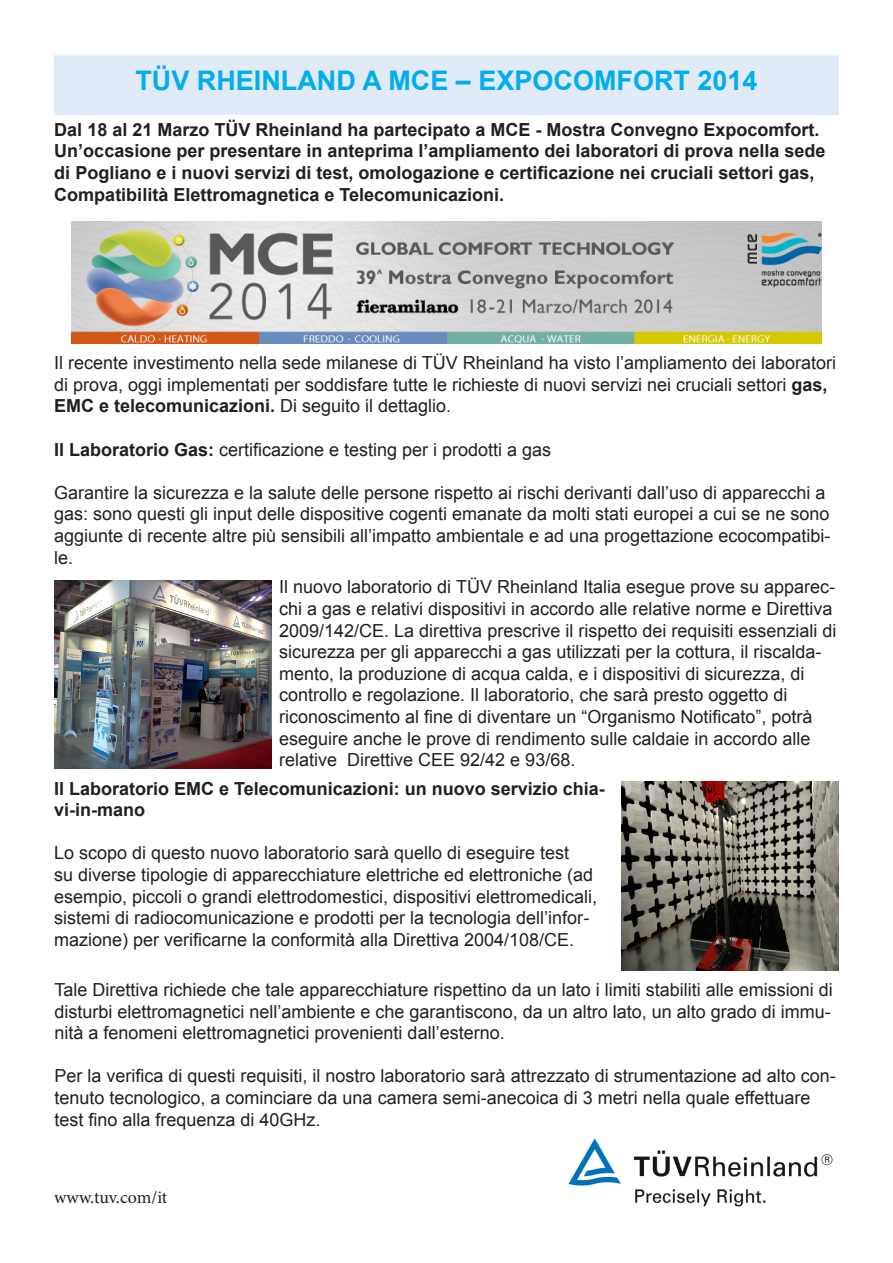
<style>
.page{position:relative;width:893px;height:1263px;background:#fff}
.page>*{position:absolute;margin:0;border:0;box-sizing:border-box;transform-origin:0 0}
.t1{font:700 27px "Arial";color:#00aeef}
.t2{font:18px/21.6px "Arial";color:#231f20}
.t3{font:700 18px/21.6px "Arial";color:#231f20}
.t4{font:18px "Minion Pro";letter-spacing:-.005em;color:#231f20}
.s1{font-weight:700}
</style>
<div class="page">
<img style="left:54px;top:580px;width:218px;height:189px">
<img style="left:568px;top:1138px;width:265px;height:69px">
<img style="left:621px;top:781px;width:218px;height:189px">
<img style="left:71px;top:221px;width:751px;height:122px">
<p class="t1" style="left:135px;top:62px;width:624px">TÜV RHEINLAND A MCE – EXPOCOMFORT 2014</p>
<p class="t3" style="left:54px;top:119px;width:773px">Dal 18 al 21 Marzo TÜV Rheinland ha partecipato a MCE - Mostra Convegno Expocomfort.<br>Un’occasione per presentare in anteprima l’ampliamento dei laboratori di prova nella sede di Pogliano e i nuovi servizi di test, omologazione e certificazione nei cruciali settori gas, Compatibilità Elettromagnetica e Telecomunicazioni.</p>
<p class="t2" style="left:54px;top:352px;width:784px">Il recente investimento nella sede milanese di TÜV Rheinland ha visto l’ampliamento dei laboratori di prova, oggi implementati per soddisfare tutte le richieste di nuovi servizi nei cruciali settori <span class="s1">gas,<br>EMC e telecomunicazioni.</span> Di seguito il dettaglio.</p>
<p class="t2" style="left:54px;top:439px;width:499px"><span class="s1">Il Laboratorio Gas:</span> certificazione e testing per i prodotti a gas</p>
<p class="t2" style="left:54px;top:482px;width:778px">Garantire la sicurezza e la salute delle persone rispetto ai rischi derivanti dall’uso di apparecchi a gas: sono questi gli input delle dispositive cogenti emanate da molti stati europei a cui se ne sono aggiunte di recente altre più sensibili all’impatto ambientale e ad una progettazione ecocompatibi&shy;le.</p>
<p class="t2" style="left:279px;top:576px;width:559px">Il nuovo laboratorio di TÜV Rheinland Italia esegue prove su apparec&shy;chi a gas e relativi dispositivi in accordo alle relative norme e Direttiva 2009/142/CE. La direttiva prescrive il rispetto dei requisiti essenziali di sicurezza per gli apparecchi a gas utilizzati per la cottura, il riscalda&shy;mento, la produzione di acqua calda, e i dispositivi di sicurezza, di controllo e regolazione. Il laboratorio, che sarà presto oggetto di riconoscimento al fine di diventare un “Organismo Notificato”, potrà eseguire anche le prove di rendimento sulle caldaie in accordo alle relative Direttive CEE 92/42 e 93/68.</p>
<p class="t3" style="left:54px;top:778px;width:552px">Il Laboratorio EMC e Telecomunicazioni: un nuovo servizio chia&shy;vi-in-mano</p>
<p class="t2" style="left:54px;top:842px;width:545px">Lo scopo di questo nuovo laboratorio sarà quello di eseguire test<br>su diverse tipologie di apparecchiature elettriche ed elettroniche (ad esempio, piccoli o grandi elettrodomestici, dispositivi elettromedicali, sistemi di radiocomunicazione e prodotti per la tecnologia dell’infor&shy;mazione) per verificarne la conformità alla Direttiva 2004/108/CE.</p>
<p class="t2" style="left:54px;top:979px;width:780px;text-align:justify">Tale Direttiva richiede che tale apparecchiature rispettino da un lato i limiti stabiliti alle emissioni di disturbi elettromagnetici nell’ambiente e che garantiscono, da un altro lato, un alto grado di immu&shy;nità a fenomeni elettromagnetici provenienti dall’esterno.</p>
<p class="t2" style="left:54px;top:1065px;width:783px">Per la verifica di questi requisiti, il nostro laboratorio sarà attrezzato di strumentazione ad alto con&shy;tenuto tecnologico, a cominciare da una camera semi-anecoica di 3 metri nella quale effettuare test fino alla frequenza di 40GHz.</p>
<p class="t4" style="left:54px;top:1185px;width:115px">www.tuv.com/it</p>
</div>
